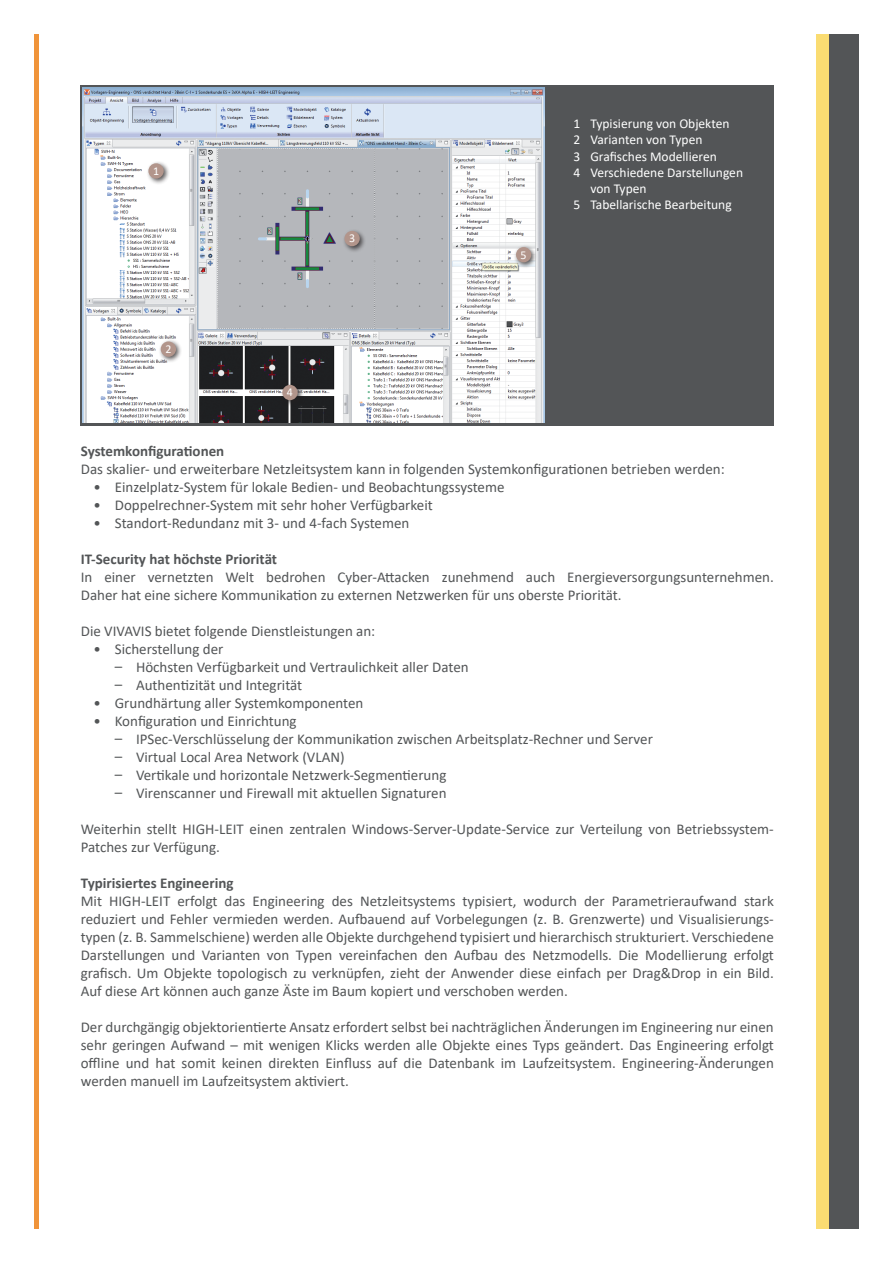
<style>
.page{position:relative;width:893px;height:1263px;background:#fff}
.page>*{position:absolute;margin:0;border:0;box-sizing:border-box;transform-origin:0 0}
.t1{font:15px/18px "Calibri";color:#535557}
.t2{font:700 15px "Calibri";color:#535557}
.t3{font:13.5px "Calibri";color:#fff}
.t4{font:12px "Calibri";color:#fff}
</style>
<div class="page">
<hr style="left:34px;top:34px;width:4px;height:1195px;background:#f0943a">
<div style="left:816px;top:34px;width:13px;height:1195px;background:#fadc72"></div>
<div style="left:829px;top:34px;width:30px;height:1195px;background:#535557"></div>
<div style="left:81px;top:85px;width:693px;height:340px;background:#535557"></div>
<img style="left:83px;top:88px;width:461px;height:335px">
<div style="left:146px;top:161px;width:24px;height:24px;background:#231f20;opacity:.75"></div>
<div style="left:148px;top:163px;width:16px;height:16px;background:#b2958b;border-radius:50%"></div>
<div style="left:158px;top:339px;width:25px;height:24px;background:#231f20;opacity:.75"></div>
<div style="left:161px;top:341px;width:15px;height:16px;background:#b2958b;border-radius:50%"></div>
<div style="left:342px;top:229px;width:24px;height:24px;background:#231f20;opacity:.75"></div>
<div style="left:344px;top:231px;width:16px;height:15px;background:#b2958b;border-radius:50%"></div>
<div style="left:280px;top:383px;width:24px;height:24px;background:#231f20;opacity:.75"></div>
<div style="left:282px;top:385px;width:16px;height:15px;background:#b2958b;border-radius:50%"></div>
<div style="left:514px;top:244px;width:24px;height:25px;background:#231f20;opacity:.75"></div>
<div style="left:516px;top:247px;width:15px;height:15px;background:#b2958b;border-radius:50%"></div>
<p class="t4" style="left:153px;top:163px;width:8px">1</p>
<p class="t4" style="left:165px;top:341px;width:8px">2</p>
<p class="t4" style="left:349px;top:230px;width:8px">3</p>
<p class="t4" style="left:287px;top:384px;width:8px">4</p>
<p class="t4" style="left:521px;top:246px;width:8px">5</p>
<p class="t3" style="left:573px;top:114px;width:158px">1 Typisierung von Objekten</p>
<p class="t3" style="left:573px;top:130px;width:131px">2 Varianten von Typen</p>
<p class="t3" style="left:573px;top:147px;width:145px">3 Grafisches Modellieren</p>
<p class="t3" style="left:573px;top:163px;width:171px">4 Verschiedene Darstellungen</p>
<p class="t3" style="left:590px;top:179px;width:58px">von Typen</p>
<p class="t3" style="left:573px;top:195px;width:160px">5 Tabellarische Bearbeitung</p>
<p class="t2" style="left:81px;top:441px;width:145px">Systemkonfigurationen</p>
<p class="t1" style="left:81px;top:460px;width:645px">Das skalier- und erweiterbare Netzleitsystem kann in folgenden Systemkonfigurationen betrieben werden:</p>
<p class="t1" style="left:94px;top:478px;width:412px">• Einzelplatz-System für lokale Bedien- und Beobachtungssysteme</p>
<p class="t1" style="left:94px;top:496px;width:341px">• Doppelrechner-System mit sehr hoher Verfügbarkeit</p>
<p class="t1" style="left:94px;top:514px;width:317px">• Standort-Redundanz mit 3- und 4-fach Systemen</p>
<p class="t2" style="left:81px;top:549px;width:198px">IT-Security hat höchste Priorität</p>
<p class="t1" style="left:81px;top:568px;width:695px">In einer vernetzten Welt bedrohen Cyber-Attacken zunehmend auch Energieversorgungsunternehmen.<br>Daher hat eine sichere Kommunikation zu externen Netzwerken für uns oberste Priorität.</p>
<p class="t1" style="left:81px;top:622px;width:296px">Die VIVAVIS bietet folgende Dienstleistungen an:</p>
<p class="t1" style="left:115px;top:640px;width:355px;text-indent:-21px">• Sicherstellung der<br>͵ Höchsten Verfügbarkeit und Vertraulichkeit aller Daten ͵ Authentizität und Integrität</p>
<p class="t1" style="left:94px;top:694px;width:271px">• Grundhärtung aller Systemkomponenten</p>
<p class="t1" style="left:115px;top:712px;width:540px;text-indent:-21px">• Konfiguration und Einrichtung<br>͵ IPSec-Verschlüsselung der Kommunikation zwischen Arbeitsplatz-Rechner und Server ͵ Virtual Local Area Network (VLAN)<br>͵ Vertikale und horizontale Netzwerk-Segmentierung<br>͵ Virenscanner und Firewall mit aktuellen Signaturen</p>
<p class="t1" style="left:81px;top:820px;width:695px">Weiterhin stellt HIGH-LEIT einen zentralen Windows-Server-Update-Service zur Verteilung von Betriebssystem-<br>Patches zur Verfügung.</p>
<p class="t2" style="left:81px;top:873px;width:154px">Typirisiertes Engineering</p>
<p class="t1" style="left:81px;top:892px;width:695px;text-align:justify">Mit HIGH-LEIT erfolgt das Engineering des Netzleitsystems typisiert, wodurch der Parametrieraufwand stark reduziert und Fehler vermieden werden. Aufbauend auf Vorbelegungen (z. B. Grenzwerte) und Visualisierungs&shy;typen (z. B. Sammelschiene) werden alle Objekte durchgehend typisiert und hierarchisch strukturiert. Verschiedene Darstellungen und Varianten von Typen vereinfachen den Aufbau des Netzmodells. Die Modellierung erfolgt grafisch. Um Objekte topologisch zu verknüpfen, zieht der Anwender diese einfach per Drag&amp;Drop in ein Bild.<br>Auf diese Art können auch ganze Äste im Baum kopiert und verschoben werden.</p>
<p class="t1" style="left:81px;top:1018px;width:695px;text-align:justify">Der durchgängig objektorientierte Ansatz erfordert selbst bei nachträglichen Änderungen im Engineering nur einen sehr geringen Aufwand – mit wenigen Klicks werden alle Objekte eines Typs geändert. Das Engineering erfolgt offline und hat somit keinen direkten Einfluss auf die Datenbank im Laufzeitsystem. Engineering-Änderungen werden manuell im Laufzeitsystem aktiviert.</p>
</div>
